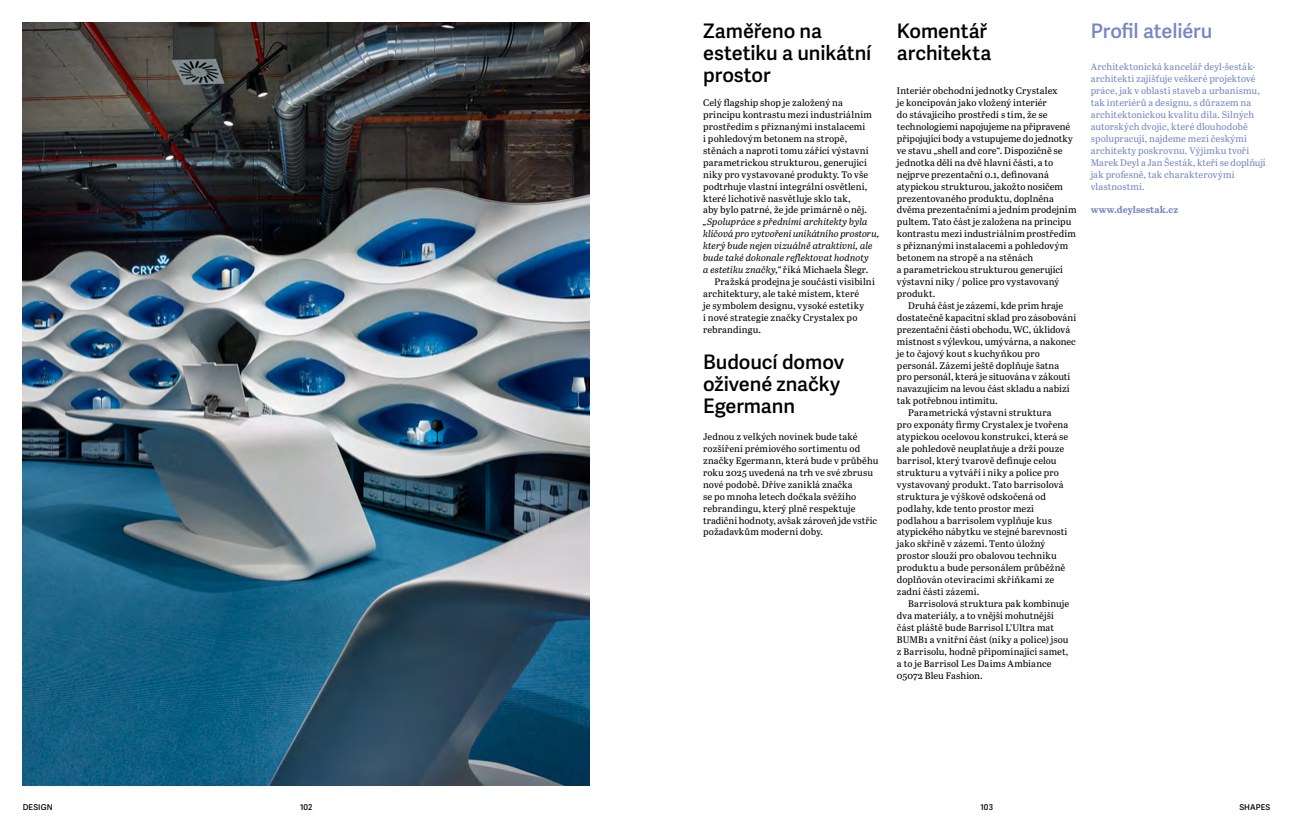
<style>
.page{position:relative;width:1293px;height:837px;background:#fff}
.page>*{position:absolute;margin:0;border:0;box-sizing:border-box;transform-origin:0 0}
.t1{font:600 20px/22px "Adelle Sans";letter-spacing:-.005em;color:#000}
.t2{font:600 20px "Adelle Sans";letter-spacing:-.005em;color:#7687c3}
.t3{font:9.5px/11.9px "Abril Text";letter-spacing:.005em;color:#000}
.t4{font:9.5px/11.9px "Abril Text";letter-spacing:.01em;color:#7687c3}
.t5{font:italic 9.5px/11.9px "Abril Text";color:#000}
.t6{font:700 9.5px "Abril Text";letter-spacing:.01em;color:#7687c3}
.t7{font:600 8px "Adelle Sans";letter-spacing:.015em;color:#000}
.s1{font-style:normal}
</style>
<div class="page">
<img style="left:23px;top:23px;width:567px;height:762px">
<h1 class="t1" style="left:703px;top:20px;width:170px">Zaměřeno na estetiku a unikátní prostor</h1>
<p class="t3" style="left:703px;top:96px;width:170px">Celý flagship shop je založený na principu kontrastu mezi industriálním prostředím s přiznanými instalacemi<br>i pohledovým betonem na stropě, stěnách a naproti tomu zářící výstavní parametrickou strukturou, generující niky pro vystavované produkty. To vše podtrhuje vlastní integrální osvětlení, které lichotivě nasvětluje sklo tak,<br>aby bylo patrné, že jde primárně o něj.</p>
<p class="t5" style="left:703px;top:215px;width:178px">„Spolupráce s předními architekty byla klíčová pro vytvoření unikátního prostoru, který bude nejen vizuálně atraktivní, ale bude také dokonale reflektovat hodnoty<br>a estetiku značky,“ <span class="s1">říká Michaela Šlegr.</span></p>
<p class="t3" style="left:703px;top:275px;width:173px;text-indent:11px">Pražská prodejna je součástí visibilní architektury, ale také místem, které<br>je symbolem designu, vysoké estetiky<br>i nové strategie značky Crystalex po rebrandingu.</p>
<h1 class="t1" style="left:703px;top:351px;width:142px">Budoucí domov oživené značky<br>Egermann</h1>
<p class="t3" style="left:703px;top:430px;width:177px">Jednou z velkých novinek bude také rozšíření prémiového sortimentu od značky Egermann, která bude v průběhu roku 2025 uvedená na trh ve své zbrusu nové podobě. Dříve zaniklá značka<br>se po mnoha letech dočkala svěžího rebrandingu, který plně respektuje tradiční hodnoty, avšak zároveň jde vstříc požadavkům moderní doby.</p>
<h1 class="t1" style="left:897px;top:20px;width:96px">Komentář architekta</h1>
<p class="t3" style="left:897px;top:84px;width:181px">Interiér obchodní jednotky Crystalex<br>je koncipován jako vložený interiér<br>do stávajícího prostředí s tím, že se technologiemi napojujeme na připravené připojující body a vstupujeme do jednotky ve stavu „shell and core“. Dispozičně se jednotka dělí na dvě hlavní části, a to nejprve prezentační 0.1, definovaná atypickou strukturou, jakožto nosičem prezentovaného produktu, doplněna dvěma prezentačními a jedním prodejním pultem. Tato část je založena na principu kontrastu mezi industriálním prostředím s přiznanými instalacemi a pohledovým betonem na stropě a na stěnách<br>a parametrickou strukturou generující výstavní niky / police pro vystavovaný produkt.</p>
<p class="t3" style="left:908px;top:299px;width:156px">Druhá část je zázemí, kde prim hraje</p>
<p class="t3" style="left:897px;top:311px;width:181px">dostatečně kapacitní sklad pro zásobování</p>
<p class="t3" style="left:897px;top:323px;width:175px">prezentační části obchodu, WC, úklidová</p>
<p class="t3" style="left:897px;top:335px;width:180px">místnost s výlevkou, umývárna, a nakonec</p>
<p class="t3" style="left:897px;top:347px;width:144px">je to čajový kout s kuchyňkou pro</p>
<p class="t3" style="left:897px;top:358px;width:164px">personál. Zázemí ještě doplňuje šatna</p>
<p class="t3" style="left:897px;top:370px;width:175px">pro personál, která je situována v zákoutí</p>
<p class="t3" style="left:897px;top:382px;width:174px">navazujícím na levou část skladu a nabízí</p>
<p class="t3" style="left:897px;top:394px;width:102px">tak potřebnou intimitu.</p>
<p class="t3" style="left:908px;top:406px;width:145px">Parametrická výstavní struktura</p>
<p class="t3" style="left:897px;top:418px;width:173px">pro exponáty firmy Crystalex je tvořena</p>
<p class="t3" style="left:897px;top:430px;width:173px">atypickou ocelovou konstrukcí, která se</p>
<p class="t3" style="left:897px;top:442px;width:169px">ale pohledově neuplatňuje a drží pouze</p>
<p class="t3" style="left:897px;top:454px;width:161px">barrisol, který tvarově definuje celou</p>
<p class="t3" style="left:897px;top:466px;width:163px">strukturu a vytváří i niky a police pro</p>
<p class="t3" style="left:897px;top:478px;width:168px">vystavovaný produkt. Tato barrisolová</p>
<p class="t3" style="left:897px;top:489px;width:151px">struktura je výškově odskočená od</p>
<p class="t3" style="left:897px;top:501px;width:139px">podlahy, kde tento prostor mezi</p>
<p class="t3" style="left:897px;top:513px;width:157px">podlahou a barrisolem vyplňuje kus</p>
<p class="t3" style="left:897px;top:525px;width:172px">atypického nábytku ve stejné barevnosti</p>
<p class="t3" style="left:897px;top:537px;width:150px">jako skříně v zázemí. Tento úložný</p>
<p class="t3" style="left:897px;top:549px;width:161px">prostor slouží pro obalovou techniku</p>
<p class="t3" style="left:897px;top:561px;width:170px">produktu a bude personálem průběžně</p>
<p class="t3" style="left:897px;top:573px;width:159px">doplňován otevíracími skříňkami ze</p>
<p class="t3" style="left:897px;top:585px;width:84px">zadní části zázemí.</p>
<p class="t3" style="left:908px;top:597px;width:162px">Barrisolová struktura pak kombinuje</p>
<p class="t3" style="left:897px;top:609px;width:158px">dva materiály, a to vnější mohutnější</p>
<p class="t3" style="left:897px;top:621px;width:158px">část pláště bude Barrisol L’Ultra mat</p>
<p class="t3" style="left:897px;top:632px;width:173px">BUMB1 a vnitřní část (niky a police) jsou</p>
<p class="t3" style="left:897px;top:644px;width:173px">z Barrisolu, hodně připomínající samet,</p>
<p class="t3" style="left:897px;top:656px;width:156px">a to je Barrisol Les Daims Ambiance</p>
<p class="t3" style="left:897px;top:668px;width:87px">05072 Bleu Fashion.</p>
<h1 class="t2" style="left:1090px;top:19px;width:123px">Profil ateliéru</h1>
<p class="t4" style="left:1090px;top:61px;width:177px">Architektonická kancelář deyl-šesták&shy;architekti zajišťuje veškeré projektové práce, jak v oblasti staveb a urbanismu, tak interiérů a designu, s důrazem na architektonickou kvalitu díla. Silných autorských dvojic, které dlouhodobě spolupracují, najdeme mezi českými architekty poskrovnu. Výjimku tvoří Marek Deyl a Jan Šesták, kteří se doplňují jak profesně, tak charakterovými vlastnostmi.</p>
<p class="t6" style="left:1090px;top:203px;width:89px">www.deylsestak.cz</p>
<p class="t7" style="left:23px;top:802px;width:31px">DESIGN</p>
<p class="t7" style="left:300px;top:802px;width:14px">102</p>
<p class="t7" style="left:980px;top:802px;width:14px">103</p>
<p class="t7" style="left:1239px;top:802px;width:32px">SHAPES</p>
</div>
